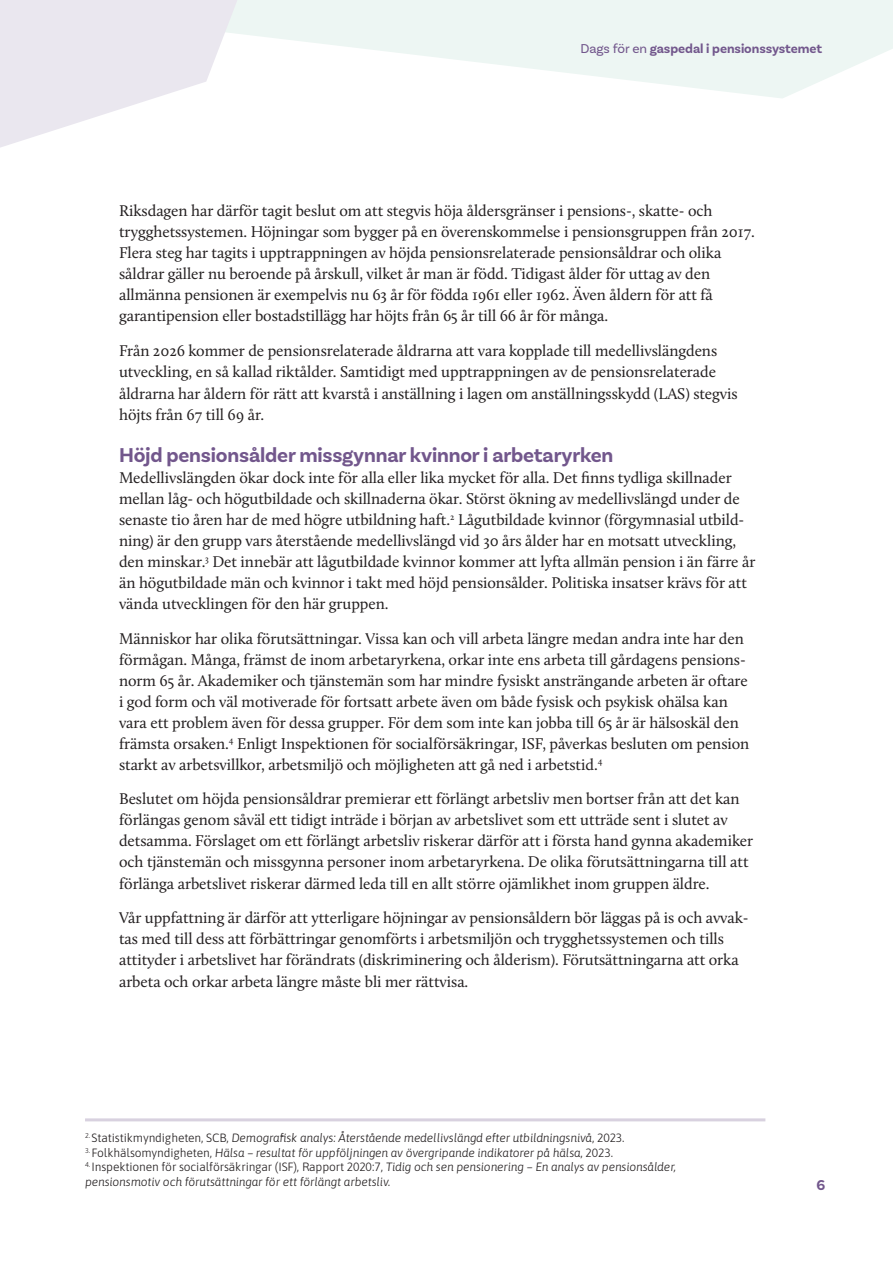
<style>
.page{position:relative;width:893px;height:1263px;background:#fff}
.page>*{position:absolute;margin:0;border:0;box-sizing:border-box;transform-origin:0 0}
.t1{font:700 21px "Basic Sans";letter-spacing:-.01em;color:#72578c}
.t2{font:16.05px/21px "Calluna";letter-spacing:-.005em;color:#231f20}
.t3{font:700 15px "Basic Sans";color:#72578c}
.t4{font:700 13.5px "Basic Sans";letter-spacing:-.005em;color:#72578c}
.t5{font:italic 300 12px/14.4px "Asap";letter-spacing:-.01em;color:#231f20}
.s1{font-weight:400}
.s2{font-style:normal}
</style>
<div class="page">
<svg style="left:383px;top:0;width:510px;height:98px;fill:#edf6f3"></svg>
<svg style="left:0;top:0;width:383px;height:148px"></svg>
<hr style="left:85px;top:1118px;width:680px;height:3px;background:#d8d1df">
<p class="t4" style="left:580px;top:40px;width:243px"><span class="s1">Dags för en</span> gaspedal i pensionssystemet</p>
<p class="t2" style="left:119px;top:200px;width:637px">Riksdagen har därför tagit beslut om att stegvis höja åldersgränser i pensions-, skatte- och trygghetssystemen. Höjningar som bygger på en överenskommelse i pensionsgruppen från 2017.<br>Flera steg har tagits i upptrappningen av höjda pensionsrelaterade pensionsåldrar och olika såldrar gäller nu beroende på årskull, vilket år man är född. Tidigast ålder för uttag av den allmänna pensionen är exempelvis nu 63 år för födda 1961 eller 1962. Även åldern för att få garantipension eller bostadstillägg har höjts från 65 år till 66 år för många.</p>
<p class="t2" style="left:119px;top:340px;width:620px">Från 2026 kommer de pensionsrelaterade åldrarna att vara kopplade till medellivslängdens utveckling, en så kallad riktålder. Samtidigt med upptrappningen av de pensionsrelaterade åldrarna har åldern för rätt att kvarstå i anställning i lagen om anställningsskydd (LAS) stegvis höjts från 67 till 69 år.</p>
<h1 class="t1" style="left:119px;top:442px;width:496px">Höjd pensionsålder missgynnar kvinnor i arbetaryrken</h1>
<p class="t2" style="left:119px;top:467px;width:638px">Medellivslängden ökar dock inte för alla eller lika mycket för alla. Det finns tydliga skillnader mellan låg- och högutbildade och skillnaderna ökar. Störst ökning av medellivslängd under de senaste tio åren har de med högre utbildning haft.<sup>2</sup> Lågutbildade kvinnor (förgymnasial utbild&shy;ning) är den grupp vars återstående medellivslängd vid 30 års ålder har en motsatt utveckling, den minskar.<sup>3</sup> Det innebär att lågutbildade kvinnor kommer att lyfta allmän pension i än färre år än högutbildade män och kvinnor i takt med höjd pensionsålder. Politiska insatser krävs för att vända utvecklingen för den här gruppen.</p>
<p class="t2" style="left:119px;top:628px;width:632px">Människor har olika förutsättningar. Vissa kan och vill arbeta längre medan andra inte har den förmågan. Många, främst de inom arbetaryrkena, orkar inte ens arbeta till gårdagens pensions&shy;norm 65 år. Akademiker och tjänstemän som har mindre fysiskt ansträngande arbeten är oftare i god form och väl motiverade för fortsatt arbete även om både fysisk och psykisk ohälsa kan vara ett problem även för dessa grupper. För dem som inte kan jobba till 65 år är hälsoskäl den främsta orsaken.<sup>4</sup> Enligt Inspektionen för socialförsäkringar, ISF, påverkas besluten om pension starkt av arbetsvillkor, arbetsmiljö och möjligheten att gå ned i arbetstid.<sup>4</sup></p>
<p class="t2" style="left:119px;top:788px;width:635px">Beslutet om höjda pensionsåldrar premierar ett förlängt arbetsliv men bortser från att det kan förlängas genom såväl ett tidigt inträde i början av arbetslivet som ett utträde sent i slutet av detsamma. Förslaget om ett förlängt arbetsliv riskerar därför att i första hand gynna akademiker och tjänstemän och missgynna personer inom arbetaryrkena. De olika förutsättningarna till att förlänga arbetslivet riskerar därmed leda till en allt större ojämlikhet inom gruppen äldre.</p>
<p class="t2" style="left:119px;top:907px;width:631px">Vår uppfattning är därför att ytterligare höjningar av pensionsåldern bör läggas på is och avvak&shy;tas med till dess att förbättringar genomförts i arbetsmiljön och trygghetssystemen och tills attityder i arbetslivet har förändrats (diskriminering och ålderism). Förutsättningarna att orka arbeta och orkar arbeta längre måste bli mer rättvisa.</p>
<p class="t5" style="left:85px;top:1130px;width:541px"><sup>2.</sup> <span class="s2">Statistikmyndigheten, SCB,</span> Demografisk analys: Återstående medellivslängd efter utbildningsnivå<span class="s2">, 2023.</span></p>
<p class="t5" style="left:85px;top:1145px;width:530px"><sup>3.</sup> <span class="s2">Folkhälsomyndigheten,</span> Hälsa – resultat för uppföljningen av övergripande indikatorer på hälsa<span class="s2">, 2023.</span></p>
<p class="t5" style="left:85px;top:1159px;width:593px"><sup>4.</sup> <span class="s2">Inspektionen för socialförsäkringar (ISF), Rapport 2020:7,</span> Tidig och sen pensionering – En analys av pensionsålder, pensionsmotiv och förutsättningar för ett förlängt arbetsliv.</p>
<p class="t3" style="left:816px;top:1176px;width:10px">6</p>
</div>
